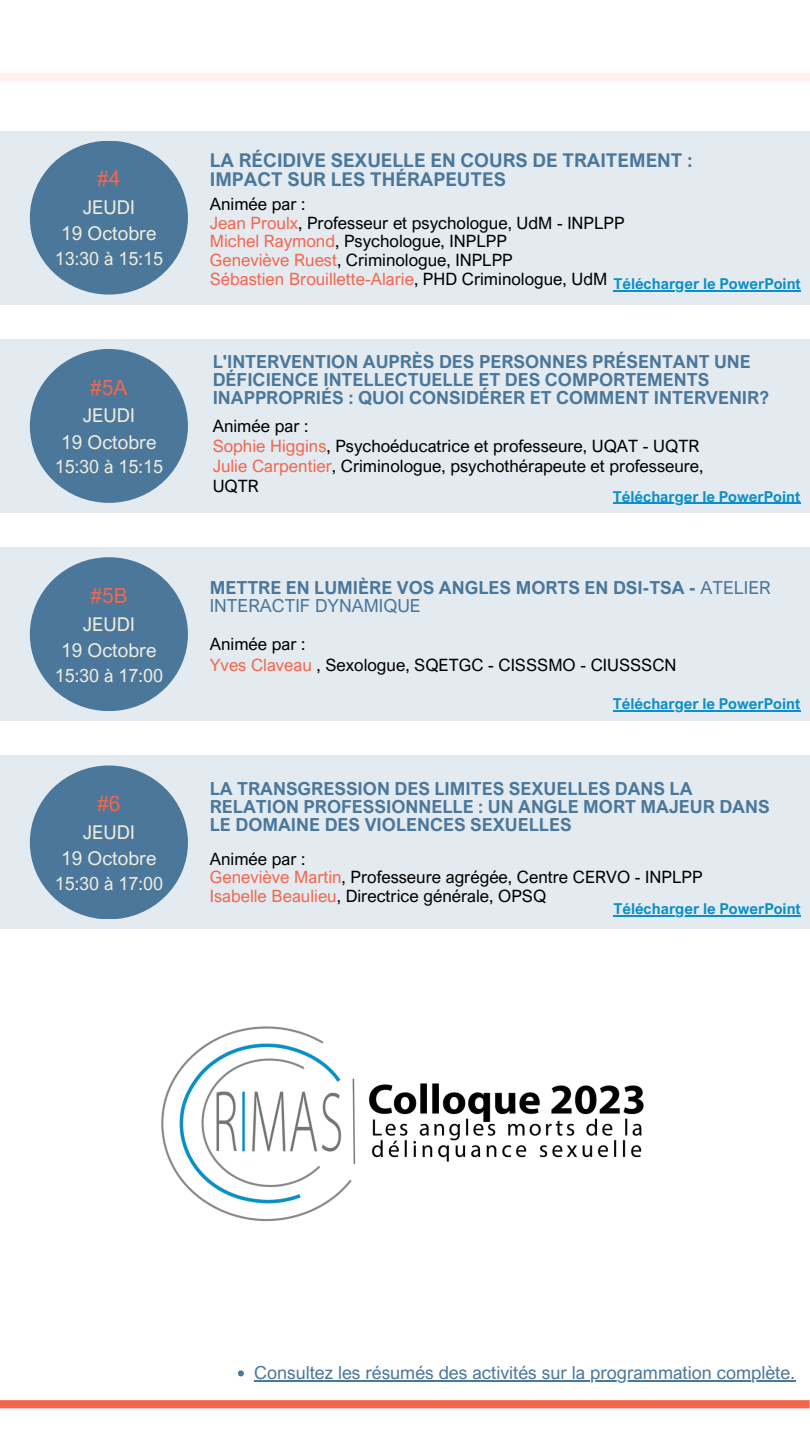
<style>
.page{position:relative;width:810px;height:1440px;background:#fff}
.page>*{position:absolute;margin:0;border:0;box-sizing:border-box;transform-origin:0 0}
.t1{font:21px "Arial Nova";color:#f4664e}
.t2{font:700 19px "Arial Nova";color:#4b779b}
.t3{font:19px "Arial Nova";color:#f0ede0}
.t4{font:700 18px/18px "Arial Nova";color:#4b779b}
.t5{font:18px "Arial Nova";color:#4b779b}
.t6{font:18px "Arial Nova";color:#f0ede0}
.t7{font:17px/20.2px "Arial Nova";color:#000}
.t8{font:17px "Arial Nova";color:#f4664e}
.t9{font:700 15px "Arial Nova";color:#0a8fc8}
.s1{color:#f4664e}
.s2{color:#000}
.s3{font-weight:400}
</style>
<div class="page">
<div style="left:0;top:73px;width:810px;height:8px;background:#fdf0ee"></div>
<img style="left:161px;top:1026px;width:483px;height:196px">
<div style="left:0;top:1400px;width:810px;height:8px;background:#f4664e"></div>
<div style="left:0;top:131px;width:810px;height:174px;background:#e3ebf1"></div>
<div style="left:30px;top:141px;width:158px;height:154px;background:#4b779b;border-radius:50%"></div>
<div style="left:0;top:339px;width:810px;height:174px;background:#e3ebf1"></div>
<div style="left:30px;top:349px;width:158px;height:154px;background:#4b779b;border-radius:50%"></div>
<div style="left:0;top:547px;width:810px;height:174px;background:#e3ebf1"></div>
<div style="left:30px;top:557px;width:158px;height:154px;background:#4b779b;border-radius:50%"></div>
<div style="left:0;top:756px;width:810px;height:173px;background:#e3ebf1"></div>
<div style="left:30px;top:765px;width:158px;height:154px;background:#4b779b;border-radius:50%"></div>
<svg style="left:238px;top:1370px;width:6px;height:6px"></svg>
<hr style="left:254px;top:1380px;width:542px;height:2px;background:#4b779b">
<hr style="left:613px;top:290px;width:188px;height:2px;background:#0a8fc8">
<hr style="left:613px;top:502px;width:188px;height:2px;background:#0a8fc8">
<hr style="left:613px;top:710px;width:188px;height:1px;background:#0a8fc8">
<hr style="left:613px;top:915px;width:188px;height:1px;background:#0a8fc8">
<p class="t1" style="left:97px;top:166px;width:25px">#4</p>
<p class="t3" style="left:83px;top:195px;width:53px">JEUDI</p>
<p class="t3" style="left:61px;top:222px;width:97px">19 Octobre</p>
<p class="t6" style="left:55px;top:247px;width:110px">13:30 à 15:15</p>
<p class="t1" style="left:90px;top:374px;width:39px">#5A</p>
<p class="t3" style="left:83px;top:404px;width:53px">JEUDI</p>
<p class="t3" style="left:61px;top:430px;width:97px">19 Octobre</p>
<p class="t6" style="left:55px;top:456px;width:110px">15:30 à 15:15</p>
<p class="t1" style="left:90px;top:582px;width:39px">#5B</p>
<p class="t3" style="left:83px;top:612px;width:53px">JEUDI</p>
<p class="t3" style="left:61px;top:638px;width:97px">19 Octobre</p>
<p class="t6" style="left:55px;top:664px;width:110px">15:30 à 17:00</p>
<p class="t1" style="left:97px;top:790px;width:25px">#6</p>
<p class="t3" style="left:83px;top:820px;width:53px">JEUDI</p>
<p class="t3" style="left:61px;top:846px;width:97px">19 Octobre</p>
<p class="t6" style="left:55px;top:872px;width:110px">15:30 à 17:00</p>
<p class="t2" style="left:210px;top:148px;width:485px">LA RÉCIDIVE SEXUELLE EN COURS DE TRAITEMENT :</p>
<p class="t2" style="left:210px;top:167px;width:298px">IMPACT SUR LES THÉRAPEUTES</p>
<p class="t7" style="left:210px;top:193px;width:97px">Animée par :</p>
<p class="t7" style="left:210px;top:212px;width:416px"><span class="s1">Jean Proulx</span>, Professeur et psychologue, UdM - INPLPP</p>
<p class="t7" style="left:210px;top:231px;width:299px"><span class="s1">Michel Raymond</span>, Psychologue, INPLPP</p>
<p class="t7" style="left:210px;top:250px;width:305px"><span class="s1">Geneviève Ruest</span>, Criminologue, INPLPP</p>
<p class="t8" style="left:210px;top:268px;width:399px">Sébastien Brouillette-Alarie<span class="s2">, PHD Criminologue, UdM</span></p>
<p class="t9" style="left:613px;top:275px;width:189px">Télécharger le PowerPoint</p>
<p class="t4" style="left:213px;top:353px;width:558px">L'INTERVENTION AUPRÈS DES PERSONNES PRÉSENTANT UNE<br>DÉFICIENCE INTELLECTUELLE ET DES COMPORTEMENTS<br>INAPPROPRIÉS : QUOI CONSIDÉRER ET COMMENT INTERVENIR?</p>
<p class="t7" style="left:213px;top:415px;width:97px">Animée par :</p>
<p class="t7" style="left:213px;top:435px;width:488px"><span class="s1">Sophie Higgins</span>, Psychoéducatrice et professeure, UQAT - UQTR</p>
<p class="t7" style="left:213px;top:456px;width:492px"><span class="s1">Julie Carpentier</span>, Criminologue, psychothérapeute et professeure,<br>UQTR</p>
<p class="t9" style="left:613px;top:487px;width:189px">Télécharger le PowerPoint</p>
<p class="t4" style="left:210px;top:578px;width:563px">METTRE EN LUMIÈRE VOS ANGLES MORTS EN DSI-TSA - <span class="s3">ATELIER<br>INTERACTIF DYNAMIQUE</span></p>
<p class="t7" style="left:210px;top:633px;width:97px">Animée par :</p>
<p class="t7" style="left:210px;top:654px;width:468px"><span class="s1">Yves Claveau</span> , Sexologue, SQETGC - CISSSMO - CIUSSSCN</p>
<p class="t9" style="left:613px;top:694px;width:189px">Télécharger le PowerPoint</p>
<p class="t4" style="left:210px;top:780px;width:561px">LA TRANSGRESSION DES LIMITES SEXUELLES DANS LA<br>RELATION PROFESSIONNELLE : UN ANGLE MORT MAJEUR DANS<br>LE DOMAINE DES VIOLENCES SEXUELLES</p>
<p class="t7" style="left:210px;top:848px;width:97px">Animée par :</p>
<p class="t7" style="left:210px;top:867px;width:494px"><span class="s1">Geneviève Martin</span>, Professeure agrégée, Centre CERVO - INPLPP</p>
<p class="t7" style="left:210px;top:886px;width:338px"><span class="s1">Isabelle Beaulieu</span>, Directrice générale, OPSQ</p>
<p class="t9" style="left:613px;top:899px;width:189px">Télécharger le PowerPoint</p>
<p class="t5" style="left:254px;top:1361px;width:542px">Consultez les résumés des activités sur la programmation complète.</p>
</div>
